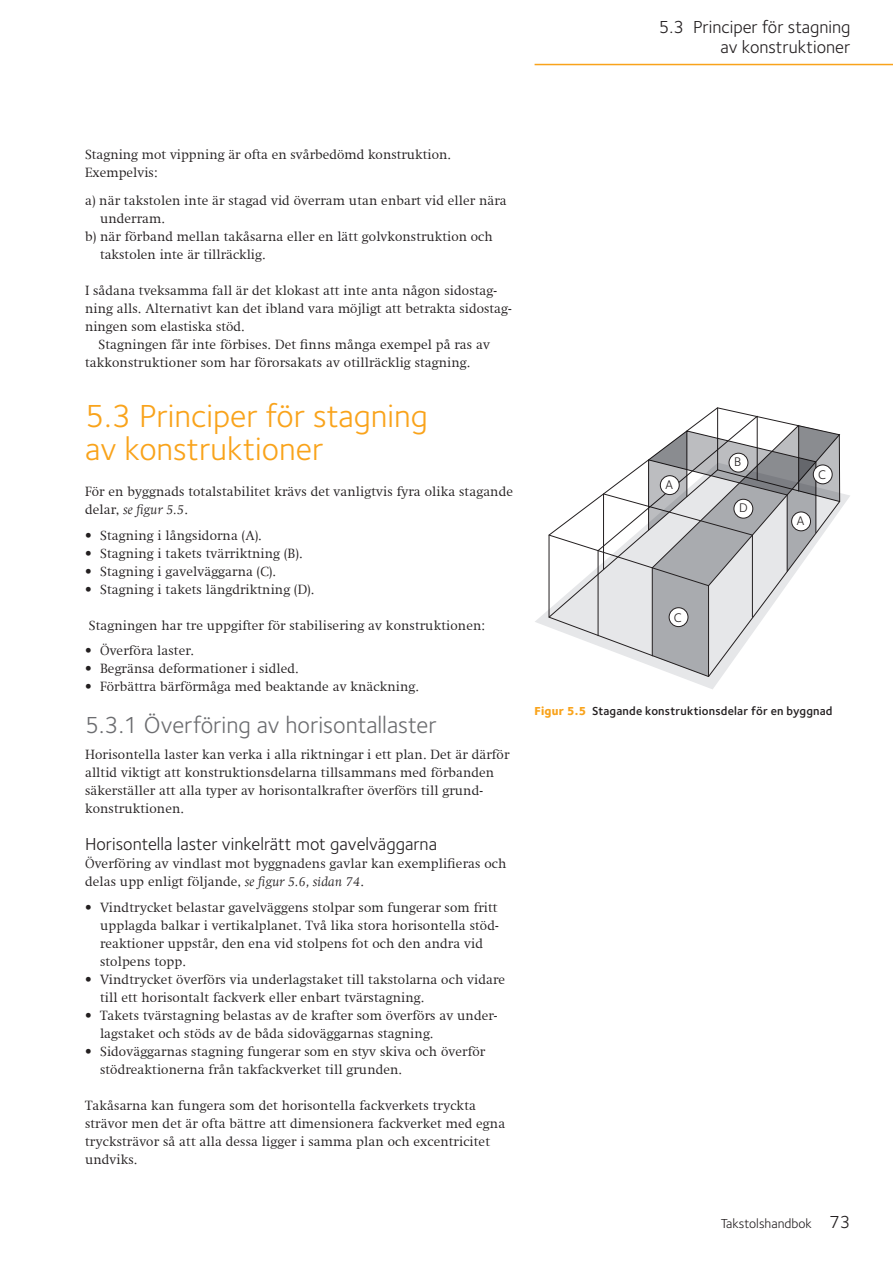
<style>
.page{position:relative;width:893px;height:1263px;background:#fff}
.page>*{position:absolute;margin:0;border:0;box-sizing:border-box;transform-origin:0 0}
.t1{font:33px/33px "Foundry Sterling";color:#f9a31b}
.t2{font:24px "Foundry Sterling";color:#6c6d70}
.t3{font:18px/19.5px "Foundry Sterling";color:#231f20;text-align:right}
.t4{font:300 13.5px/18px "Swift Com";letter-spacing:.01em;color:#231f20}
.t5{font:13.5px "Foundry Sterling";color:#231f20}
.t6{font:12.9px "Foundry Sterling";color:#231f20}
.t7{font:600 12px "Foundry Sterling";letter-spacing:.015em;color:#231f20}
.s1{font-style:italic}
.s2{font-weight:800;color:#f9a31b}
.s3{font-size:18px}
</style>
<div class="page">
<hr style="left:535px;top:64px;width:358px;height:1px;background:#f9a31b">
<svg style="left:535px;top:493px;width:315px;height:196px"></svg>
<svg style="left:548px;top:407px;width:293px;height:270px"></svg>
<div style="left:792px;top:512px;width:18px;height:19px;background:#fff;border-radius:50%"></div>
<div style="left:791px;top:512px;width:20px;height:19px;border:1px solid #231f20;border-radius:50%"></div>
<div style="left:729px;top:453px;width:19px;height:19px;background:#fff;border-radius:50%"></div>
<div style="left:729px;top:453px;width:19px;height:19px;border:1px solid #231f20;border-radius:50%"></div>
<div style="left:669px;top:608px;width:19px;height:19px;background:#fff;border-radius:50%"></div>
<div style="left:669px;top:608px;width:19px;height:19px;border:1px solid #231f20;border-radius:50%"></div>
<div style="left:813px;top:465px;width:19px;height:19px;background:#fff;border-radius:50%"></div>
<div style="left:813px;top:465px;width:19px;height:19px;border:1px solid #231f20;border-radius:50%"></div>
<div style="left:734px;top:499px;width:19px;height:19px;background:#fff;border-radius:50%"></div>
<div style="left:734px;top:499px;width:19px;height:19px;border:1px solid #231f20;border-radius:50%"></div>
<div style="left:660px;top:476px;width:19px;height:19px;background:#fff;border-radius:50%"></div>
<div style="left:660px;top:476px;width:19px;height:19px;border:1px solid #231f20;border-radius:50%"></div>
<h3 class="t3" style="left:659px;top:17px;width:193px">5.3 Principer för stagning av konstruktioner</h3>
<p class="t4" style="left:85px;top:145px;width:368px">Stagning mot vippning är ofta en svårbedömd konstruktion.<br>Exempelvis:</p>
<p class="t4" style="left:85px;top:191px;width:423px">a) när takstolen inte är stagad vid överram utan enbart vid eller nära</p>
<p class="t4" style="left:100px;top:209px;width:67px">underram.</p>
<p class="t4" style="left:85px;top:227px;width:409px">b) när förband mellan takåsarna eller en lätt golvkonstruktion och</p>
<p class="t4" style="left:100px;top:245px;width:167px">takstolen inte är tillräcklig.</p>
<p class="t4" style="left:85px;top:281px;width:414px">I sådana tveksamma fall är det klokast att inte anta någon sidostag-</p>
<p class="t4" style="left:85px;top:299px;width:428px">ning alls. Alternativt kan det ibland vara möjligt att betrakta sidostag-</p>
<p class="t4" style="left:85px;top:317px;width:161px">ningen som elastiska stöd.</p>
<p class="t4" style="left:99px;top:335px;width:393px">Stagningen får inte förbises. Det finns många exempel på ras av</p>
<p class="t4" style="left:85px;top:353px;width:387px">takkonstruktioner som har förorsakats av otillräcklig stagning.</p>
<h1 class="t1" style="left:85px;top:399px;width:344px">5.3 Principer för stagning av konstruktioner</h1>
<p class="t4" style="left:85px;top:482px;width:429px">För en byggnads totalstabilitet krävs det vanligtvis fyra olika stagande delar, <span class="s1">se figur 5.5</span>.</p>
<p class="t4" style="left:85px;top:526px;width:178px">• Stagning i långsidorna (A).</p>
<p class="t4" style="left:85px;top:544px;width:219px">• Stagning i takets tvärriktning (B).</p>
<p class="t4" style="left:85px;top:562px;width:192px">• Stagning i gavelväggarna (C).</p>
<p class="t4" style="left:85px;top:580px;width:231px">• Stagning i takets längdriktning (D).</p>
<p class="t4" style="left:89px;top:616px;width:398px">Stagningen har tre uppgifter för stabilisering av konstruktionen:</p>
<p class="t4" style="left:85px;top:641px;width:111px">• Överföra laster.</p>
<p class="t4" style="left:85px;top:659px;width:215px">• Begränsa deformationer i sidled.</p>
<p class="t4" style="left:85px;top:677px;width:336px">• Förbättra bärförmåga med beaktande av knäckning.</p>
<h2 class="t2" style="left:85px;top:708px;width:353px">5.3.1 Överföring av horisontallaster</h2>
<p class="t4" style="left:85px;top:745px;width:426px">Horisontella laster kan verka i alla riktningar i ett plan. Det är därför alltid viktigt att konstruktionsdelarna tillsammans med förbanden säkerställer att alla typer av horisontalkrafter överförs till grund&shy;konstruktionen.</p>
<h3 class="t3" style="left:85px;top:834px;width:353px">Horisontella laster vinkelrätt mot gavelväggarna</h3>
<p class="t4" style="left:85px;top:854px;width:423px">Överföring av vindlast mot byggnadens gavlar kan exemplifieras och delas upp enligt följande, <span class="s1">se figur 5.6, sidan 74</span>.</p>
<p class="t4" style="left:100px;top:898px;width:399px;text-indent:-15px">• Vindtrycket belastar gavelväggens stolpar som fungerar som fritt upplagda balkar i vertikalplanet. Två lika stora horisontella stöd&shy;reaktioner uppstår, den ena vid stolpens fot och den andra vid stolpens topp.</p>
<p class="t4" style="left:100px;top:970px;width:407px;text-indent:-15px">• Vindtrycket överförs via underlagstaket till takstolarna och vidare till ett horisontalt fackverk eller enbart tvärstagning.</p>
<p class="t4" style="left:100px;top:1006px;width:399px;text-indent:-15px">• Takets tvärstagning belastas av de krafter som överförs av under&shy;lagstaket och stöds av de båda sidoväggarnas stagning.</p>
<p class="t4" style="left:100px;top:1042px;width:387px;text-indent:-15px">• Sidoväggarnas stagning fungerar som en styv skiva och överför stödreaktionerna från takfackverket till grunden.</p>
<p class="t4" style="left:85px;top:1096px;width:422px">Takåsarna kan fungera som det horisontella fackverkets tryckta strävor men det är ofta bättre att dimensionera fackverket med egna trycksträvor så att alla dessa ligger i samma plan och excentricitet undviks.</p>
<p class="t6" style="left:665px;top:475px;width:9px">A</p>
<p class="t6" style="left:674px;top:608px;width:9px">C</p>
<p class="t6" style="left:734px;top:453px;width:9px">B</p>
<p class="t6" style="left:739px;top:499px;width:10px">D</p>
<p class="t6" style="left:818px;top:466px;width:9px">C</p>
<p class="t6" style="left:797px;top:511px;width:9px">A</p>
<p class="t7" style="left:535px;top:702px;width:299px"><span class="s2">Figur 5.5</span> Stagande konstruktionsdelar för en byggnad</p>
<p class="t5" style="left:721px;top:1214px;width:131px">Takstolshandbok <span class="s3">73</span></p>
</div>
